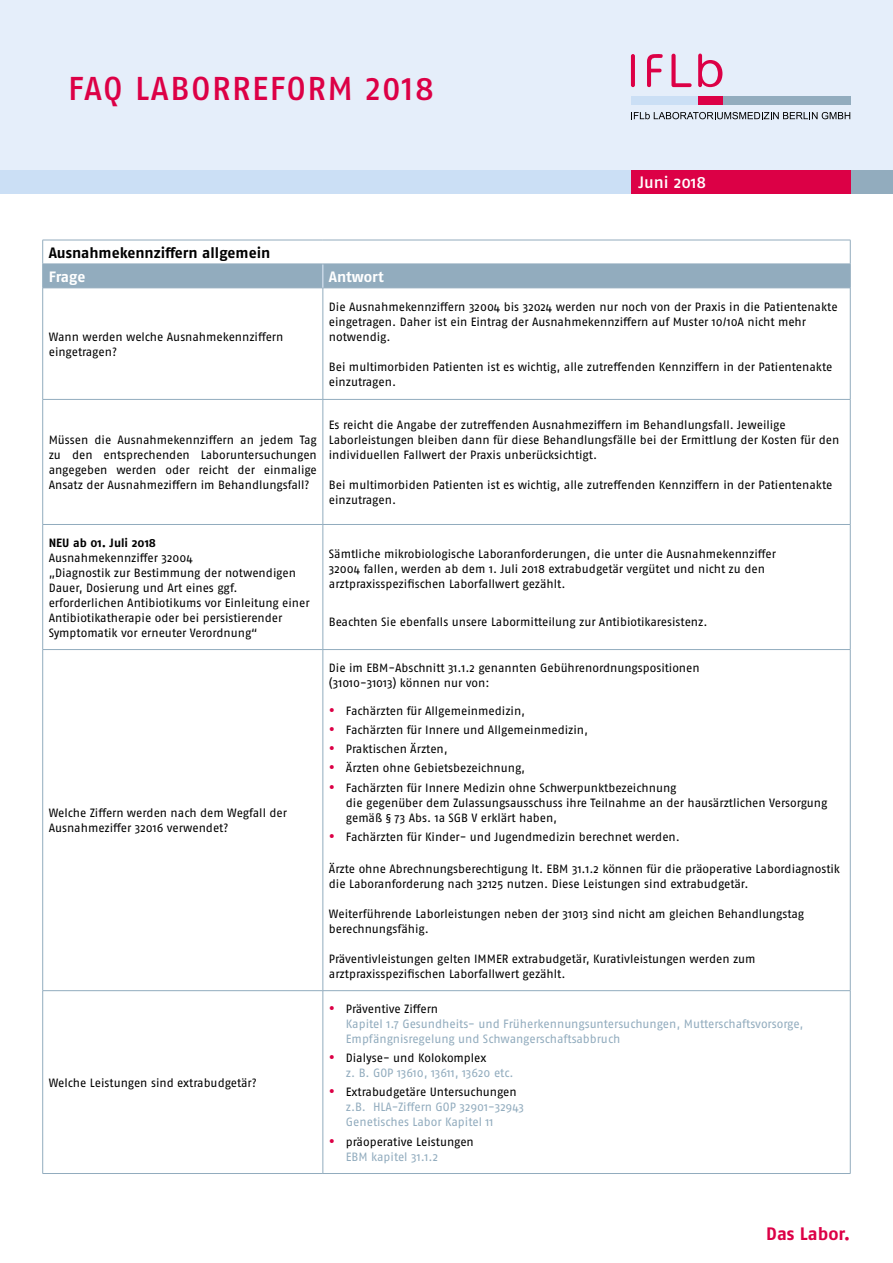
<style>
.page{position:relative;width:893px;height:1263px;background:#fff}
.page>*{position:absolute;margin:0;border:0;box-sizing:border-box;transform-origin:0 0}
.t1{font:500 33px "Fago Pro";letter-spacing:.05em;color:#dc0046}
.t2{font:700 18px "Fago Pro";color:#dc0046}
.t3{font:500 16.5px "Fago Pro";color:#fff}
.t4{font:700 15px "Fago Pro";color:#000}
.t5{font:700 15px "Fago Pro";letter-spacing:-.005em;color:#fff}
.t6{font:12px/15px "Fago Pro";letter-spacing:-.005em;color:#000}
.t7{font:12px/15px "Fago Pro";letter-spacing:-.005em;color:#92acbe}
.t8{font:700 12px "Fago Pro";color:#000}
.s1{color:#dc0046}
.s2{color:#000}
.s3{color:#92acbe}
</style>
<div class="page">
<div style="left:0;top:0;width:893px;height:170px;background:#e5eefa"></div>
<div style="left:0;top:170px;width:634px;height:23px;background:#cbdff5"></div>
<div style="left:842px;top:170px;width:51px;height:23px;background:#92acbe"></div>
<div style="left:631px;top:170px;width:219px;height:23px;background:#dc0046"></div>
<svg style="left:631px;top:112px;width:219px;height:7px"></svg>
<hr style="left:631px;top:54px;width:4px;height:33px;background:#dc0046;border-radius:2px">
<svg style="left:671px;top:54px;width:21px;height:33px"></svg>
<svg style="left:698px;top:54px;width:24px;height:33px"></svg>
<svg style="left:647px;top:54px;width:16px;height:33px"></svg>
<div style="left:631px;top:96px;width:67px;height:9px;background:#cbdff5"></div>
<div style="left:698px;top:96px;width:24px;height:9px;background:#dc0046"></div>
<div style="left:722px;top:96px;width:128px;height:9px;background:#92acbe"></div>
<hr style="left:43px;top:288px;width:280px;height:1px;background:#92acbe">
<hr style="left:42px;top:288px;width:1px;height:111px;background:#92acbe">
<hr style="left:323px;top:288px;width:527px;height:1px;background:#92acbe">
<hr style="left:323px;top:288px;width:1px;height:111px;background:#92acbe">
<hr style="left:850px;top:288px;width:1px;height:111px;background:#92acbe">
<hr style="left:43px;top:399px;width:280px;height:1px;background:#92acbe">
<hr style="left:42px;top:400px;width:1px;height:124px;background:#92acbe">
<hr style="left:323px;top:399px;width:527px;height:1px;background:#92acbe">
<hr style="left:323px;top:400px;width:1px;height:124px;background:#92acbe">
<hr style="left:850px;top:400px;width:1px;height:124px;background:#92acbe">
<hr style="left:43px;top:524px;width:280px;height:1px;background:#92acbe">
<hr style="left:42px;top:525px;width:1px;height:124px;background:#92acbe">
<hr style="left:323px;top:524px;width:527px;height:1px;background:#92acbe">
<hr style="left:323px;top:525px;width:1px;height:124px;background:#92acbe">
<hr style="left:850px;top:525px;width:1px;height:124px;background:#92acbe">
<hr style="left:43px;top:649px;width:280px;height:1px;background:#92acbe">
<hr style="left:42px;top:650px;width:1px;height:340px;background:#92acbe">
<hr style="left:323px;top:649px;width:527px;height:1px;background:#92acbe">
<hr style="left:323px;top:650px;width:1px;height:340px;background:#92acbe">
<hr style="left:850px;top:650px;width:1px;height:340px;background:#92acbe">
<hr style="left:43px;top:990px;width:280px;height:1px;background:#92acbe">
<hr style="left:42px;top:991px;width:1px;height:182px;background:#92acbe">
<hr style="left:323px;top:990px;width:527px;height:1px;background:#92acbe">
<hr style="left:323px;top:991px;width:1px;height:182px;background:#92acbe">
<hr style="left:850px;top:991px;width:1px;height:182px;background:#92acbe">
<hr style="left:43px;top:1173px;width:280px;height:1px;background:#92acbe">
<hr style="left:323px;top:1173px;width:527px;height:1px;background:#92acbe">
<svg style="left:42px;top:240px;width:809px;height:48px"></svg>
<h1 class="t1" style="left:68px;top:68px;width:367px">FAQ LABORREFORM 2018</h1>
<p class="t4" style="left:49px;top:244px;width:223px">Ausnahmekennziffern allgemein</p>
<p class="t5" style="left:49px;top:268px;width:38px">Frage</p>
<p class="t5" style="left:329px;top:268px;width:56px">Antwort</p>
<h3 class="t3" style="left:638px;top:173px;width:69px">Juni 2018</h3>
<p class="t6" style="left:49px;top:329px;width:236px">Wann werden welche Ausnahmekennziffern eingetragen?</p>
<p class="t6" style="left:49px;top:432px;width:270px;text-align:justify">Müssen die Ausnahmekennziffern an jedem Tag zu den entsprechenden Laboruntersuchungen angegeben werden oder reicht der einmalige Ansatz der Ausnahmeziffern im Behandlungsfall?</p>
<p class="t6" style="left:329px;top:299px;width:510px">Die Ausnahmekennziffern 32004 bis 32024 werden nur noch von der Praxis in die Patientenakte eingetragen. Daher ist ein Eintrag der Ausnahmekennziffern auf Muster 10/10A nicht mehr notwendig.</p>
<p class="t6" style="left:329px;top:359px;width:505px">Bei multimorbiden Patienten ist es wichtig, alle zutreffenden Kennziffern in der Patientenakte einzutragen.</p>
<p class="t6" style="left:329px;top:417px;width:512px">Es reicht die Angabe der zutreffenden Ausnahmeziffern im Behandlungsfall. Jeweilige<br>Laborleistungen bleiben dann für diese Behandlungsfälle bei der Ermittlung der Kosten für den individuellen Fallwert der Praxis unberücksichtigt.</p>
<p class="t6" style="left:329px;top:477px;width:505px">Bei multimorbiden Patienten ist es wichtig, alle zutreffenden Kennziffern in der Patientenakte einzutragen.</p>
<p class="t8" style="left:49px;top:535px;width:109px">NEU ab 01. Juli 2018</p>
<p class="t6" style="left:49px;top:550px;width:263px">Ausnahmekennziffer 32004<br>„Diagnostik zur Bestimmung der notwendigen Dauer, Dosierung und Art eines ggf. erforderlichen Antibiotikums vor Einleitung einer Antibiotikatherapie oder bei persistierender Symptomatik vor erneuter Verordnung“</p>
<p class="t6" style="left:329px;top:546px;width:449px">Sämtliche mikrobiologische Laboranforderungen, die unter die Ausnahmekennziffer<br>32004 fallen, werden ab dem 1. Juli 2018 extrabudgetär vergütet und nicht zu den arztpraxisspezifischen Laborfallwert gezählt.</p>
<p class="t6" style="left:329px;top:614px;width:380px">Beachten Sie ebenfalls unsere Labormitteilung zur Antibiotikaresistenz.</p>
<p class="t6" style="left:49px;top:806px;width:240px">Welche Ziffern werden nach dem Wegfall der<br>Ausnahmeziffer 32016 verwendet?</p>
<p class="t6" style="left:49px;top:1075px;width:210px">Welche Leistungen sind extrabudgetär?</p>
<p class="t6" style="left:329px;top:660px;width:372px">Die im EBM-Abschnitt 31.1.2 genannten Gebührenordnungspositionen (31010-31013) können nur von:</p>
<p class="t6" style="left:329px;top:703px;width:198px"><span class="s1">•</span> Fachärzten für Allgemeinmedizin,</p>
<p class="t6" style="left:329px;top:722px;width:261px"><span class="s1">•</span> Fachärzten für Innere und Allgemeinmedizin,</p>
<p class="t6" style="left:329px;top:741px;width:120px"><span class="s1">•</span> Praktischen Ärzten,</p>
<p class="t6" style="left:329px;top:761px;width:198px"><span class="s1">•</span> Ärzten ohne Gebietsbezeichnung,</p>
<p class="t6" style="left:346px;top:780px;width:483px;text-indent:-17px"><span class="s1">•</span> Fachärzten für Innere Medizin ohne Schwerpunktbezeichnung<br>die gegenüber dem Zulassungsausschuss ihre Teilnahme an der hausärztlichen Versorgung gemäß § 73 Abs. 1a SGB V erklärt haben,</p>
<p class="t6" style="left:329px;top:829px;width:353px"><span class="s1">•</span> Fachärzten für Kinder- und Jugendmedizin berechnet werden.</p>
<p class="t6" style="left:329px;top:861px;width:513px">Ärzte ohne Abrechnungsberechtigung lt. EBM 31.1.2 können für die präoperative Labordiagnostik die Laboranforderung nach 32125 nutzen. Diese Leistungen sind extrabudgetär.</p>
<p class="t6" style="left:329px;top:906px;width:477px">Weiterführende Laborleistungen neben der 31013 sind nicht am gleichen Behandlungstag berechnungsfähig.</p>
<p class="t6" style="left:329px;top:951px;width:428px">Präventivleistungen gelten IMMER extrabudgetär, Kurativleistungen werden zum arztpraxisspezifischen Laborfallwert gezählt.</p>
<p class="t7" style="left:346px;top:1001px;width:459px;text-indent:-17px"><span class="s1">•</span> <span class="s2">Präventive Ziffern<br></span>Kapitel 1.7 Gesundheits- und Früherkennungsuntersuchungen, Mutterschaftsvorsorge,<br>Empfängnisregelung und Schwangerschaftsabbruch</p>
<p class="t7" style="left:346px;top:1050px;width:169px;text-indent:-17px"><span class="s1">•</span> <span class="s2">Dialyse- und Kolokomplex<br></span>z. B. GOP 13610, 13611, 13620 etc.</p>
<p class="t7" style="left:346px;top:1085px;width:180px;text-indent:-17px"><span class="s1">•</span> <span class="s2">Extrabudgetäre Untersuchungen </span>z.B. HLA-Ziffern GOP 32901-32943<br>Genetisches Labor Kapitel 11</p>
<p class="t6" style="left:346px;top:1134px;width:130px;text-indent:-17px"><span class="s1">•</span> präoperative Leistungen<br><span class="s3">EBM kapitel 31.1.2</span></p>
<h2 class="t2" style="left:766px;top:1223px;width:86px">Das Labor.</h2>
</div>
